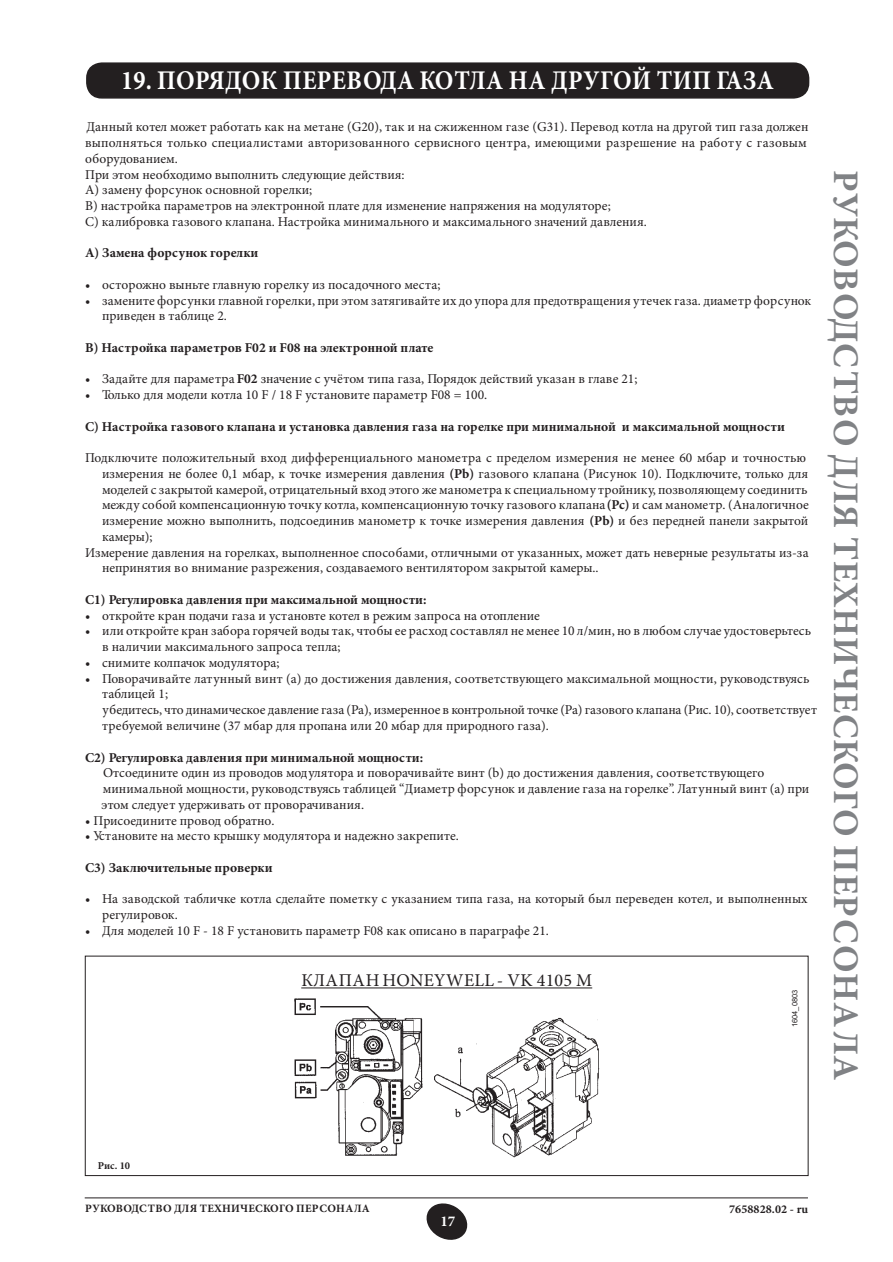
<style>
.page{position:relative;width:893px;height:1262px;background:#fff}
.page>*{position:absolute;margin:0;border:0;box-sizing:border-box;transform-origin:0 0}
.t1{font:700 36px "Minion Pro";letter-spacing:.02em;color:#808285}
.t2{font:700 27px "Minion Pro";letter-spacing:.02em;color:#fff;scale:.9 1}
.t3{font:18px "Minion Pro";letter-spacing:.02em;color:#231f20}
.t4{font:700 15px "Minion Pro";color:#fff}
.t5{font:13.5px/15.8px "Minion Pro";color:#231f20}
.t6{font:700 13.5px "Minion Pro";color:#231f20}
.t7{font:700 12px "Minion Pro";letter-spacing:.01em;color:#231f20}
.t8{font:700 11.25px "Minion Pro";letter-spacing:.02em;color:#231f20}
.t9{font:700 10.5px "Minion Pro";color:#231f20}
.t10{font:7.5px "Arial";color:#231f20}
.s1{font-weight:700}
</style>
<div class="page">
<svg style="left:426px;top:1203px;width:41px;height:36px"></svg>
<hr style="left:85px;top:1197px;width:723px;height:1px;background:#231f20">
<hr style="left:301px;top:987px;width:291px;height:1px;background:#231f20">
<div style="left:87px;top:63px;width:721px;height:35px;background:#231f20;border-radius:15px"></div>
<div style="left:86px;top:62px;width:723px;height:37px;border:2px solid #231f20;border-radius:15px"></div>
<img style="left:294px;top:998px;width:306px;height:160px">
<h2 class="t2" style="left:121px;top:70px;width:727px">19. ПОРЯДОК ПЕРЕВОДА КОТЛА НА ДРУГОЙ ТИП ГАЗА</h2>
<p class="t5" style="left:85px;top:120px;width:725px">Данный котел может работать как на метане (G20), так и на сжиженном газе (G31). Перевод котла на другой тип газа должен выполняться только специалистами авторизованного сервисного центра, имеющими разрешение на работу с газовым оборудованием.<br>При этом необходимо выполнить следующие действия:<br>A) замену форсунок основной горелки;<br>B) настройка параметров на электронной плате для изменение напряжения на модуляторе;<br>C) калибровка газового клапана. Настройка минимального и максимального значений давления.</p>
<p class="t6" style="left:85px;top:247px;width:175px">A) Замена форсунок горелки</p>
<p class="t5" style="left:85px;top:278px;width:357px">• осторожно выньте главную горелку из посадочного места;</p>
<p class="t5" style="left:102px;top:294px;width:710px;text-indent:-17px">• замените форсунки главной горелки, при этом затягивайте их до упора для предотвращения утечек газа. диаметр форсунок приведен в таблице 2.</p>
<p class="t6" style="left:85px;top:342px;width:350px">B) Настройка параметров F02 и F08 на электронной плате</p>
<p class="t5" style="left:85px;top:372px;width:554px">• Задайте для параметра <span class="s1">F02</span> значение с учётом типа газа, Порядок действий указан в главе 21;</p>
<p class="t5" style="left:85px;top:388px;width:403px">• Только для модели котла 10 F / 18 F установите параметр F08 = 100.</p>
<p class="t6" style="left:85px;top:421px;width:701px">C) Настройка газового клапана и установка давления газа на горелке при минимальной и максимальной мощности</p>
<p class="t5" style="left:85px;top:451px;width:722px">Подключите положительный вход дифференциального манометра с пределом измерения не менее 60 мбар и точностью</p>
<p class="t5" style="left:102px;top:467px;width:707px">измерения не более 0,1 мбар, к точке измерения давления <span class="s1">(Pb)</span> газового клапана (Рисунок 10). Подключите, только для</p>
<p class="t5" style="left:102px;top:483px;width:706px">моделей с закрытой камерой, отрицательный вход этого же манометра к специальному тройнику, позволяющему соединить</p>
<p class="t5" style="left:102px;top:498px;width:708px">между собой компенсационную точку котла, компенсационную точку газового клапана<span class="s1">(Pc)</span> и сам манометр. (Аналогичное</p>
<p class="t5" style="left:102px;top:514px;width:707px">измерение можно выполнить, подсоединив манометр к точке измерения давления <span class="s1">(Pb)</span> и без передней панели закрытой</p>
<p class="t5" style="left:102px;top:530px;width:52px">камеры);</p>
<p class="t5" style="left:85px;top:546px;width:725px">Измерение давления на горелках, выполненное способами, отличными от указанных, может дать неверные результаты из-за</p>
<p class="t5" style="left:102px;top:561px;width:498px">непринятия во внимание разрежения, создаваемого вентилятором закрытой камеры..</p>
<p class="t6" style="left:85px;top:594px;width:343px">C1) Регулировка давления при максимальной мощности:</p>
<p class="t5" style="left:85px;top:609px;width:456px">• откройте кран подачи газа и установте котел в режим запроса на отопление</p>
<p class="t5" style="left:102px;top:624px;width:710px;text-indent:-17px">• или откройте кран забора горячей воды так, чтобы ее расход составлял не менее 10 л/мин, но в любом случае удостоверьтесь в наличии максимального запроса тепла;</p>
<p class="t5" style="left:85px;top:656px;width:196px">• снимите колпачок модулятора;</p>
<p class="t5" style="left:102px;top:672px;width:716px;text-indent:-17px">• Поворачивайте латунный винт (a) до достижения давления, соответствующего максимальной мощности, руководствуясь таблицей 1;<br>убедитесь, что динамическое давление газа (Pa), измеренное в контрольной точке (Pa) газового клапана (Рис. 10), соответствует требуемой величине (37 мбар для пропана или 20 мбар для природного газа).</p>
<p class="t6" style="left:85px;top:751px;width:339px">C2) Регулировка давления при минимальной мощности:</p>
<p class="t5" style="left:102px;top:766px;width:709px">Отсоедините один из проводов модулятора и поворачивайте винт (b) до достижения давления, соответствующего минимальной мощности, руководствуясь таблицей “Диаметр форсунок и давление газа на горелке”. Латунный винт (a) при этом следует удерживать от проворачивания.</p>
<p class="t5" style="left:85px;top:813px;width:191px">• Присоедините провод обратно.</p>
<p class="t5" style="left:85px;top:829px;width:375px">• Установите на место крышку модулятора и надежно закрепите.</p>
<p class="t6" style="left:85px;top:862px;width:189px">C3) Заключительные проверки</p>
<p class="t5" style="left:102px;top:892px;width:707px;text-indent:-17px">• На заводской табличке котла сделайте пометку с указанием типа газа, на который был переведен котел, и выполненных регулировок.</p>
<p class="t5" style="left:85px;top:924px;width:465px">• Для моделей 10 F - 18 F установить параметр F08 как описано в параграфе 21.</p>
<h3 class="t3" style="left:301px;top:973px;width:292px">КЛАПАНHONEYWELL - VK 4105 M</h3>
<p class="t10" style="left:792px;top:1027px;width:39px;rotate:-90deg">1604_0803</p>
<h1 class="t1" style="left:860px;top:170px;width:912px;rotate:90deg">РУКОВОДСТВО ДЛЯ ТЕХНИЧЕСКОГО ПЕРСОНАЛА</h1>
<p class="t9" style="left:98px;top:1161px;width:34px">Рис. 10</p>
<p class="t8" style="left:85px;top:1203px;width:286px">РУКОВОДСТВО ДЛЯ ТЕХНИЧЕСКОГО ПЕРСОНАЛА</p>
<p class="t7" style="left:729px;top:1203px;width:81px">7658828.02 - ru</p>
<p class="t4" style="left:440px;top:1214px;width:16px">17</p>
</div>
